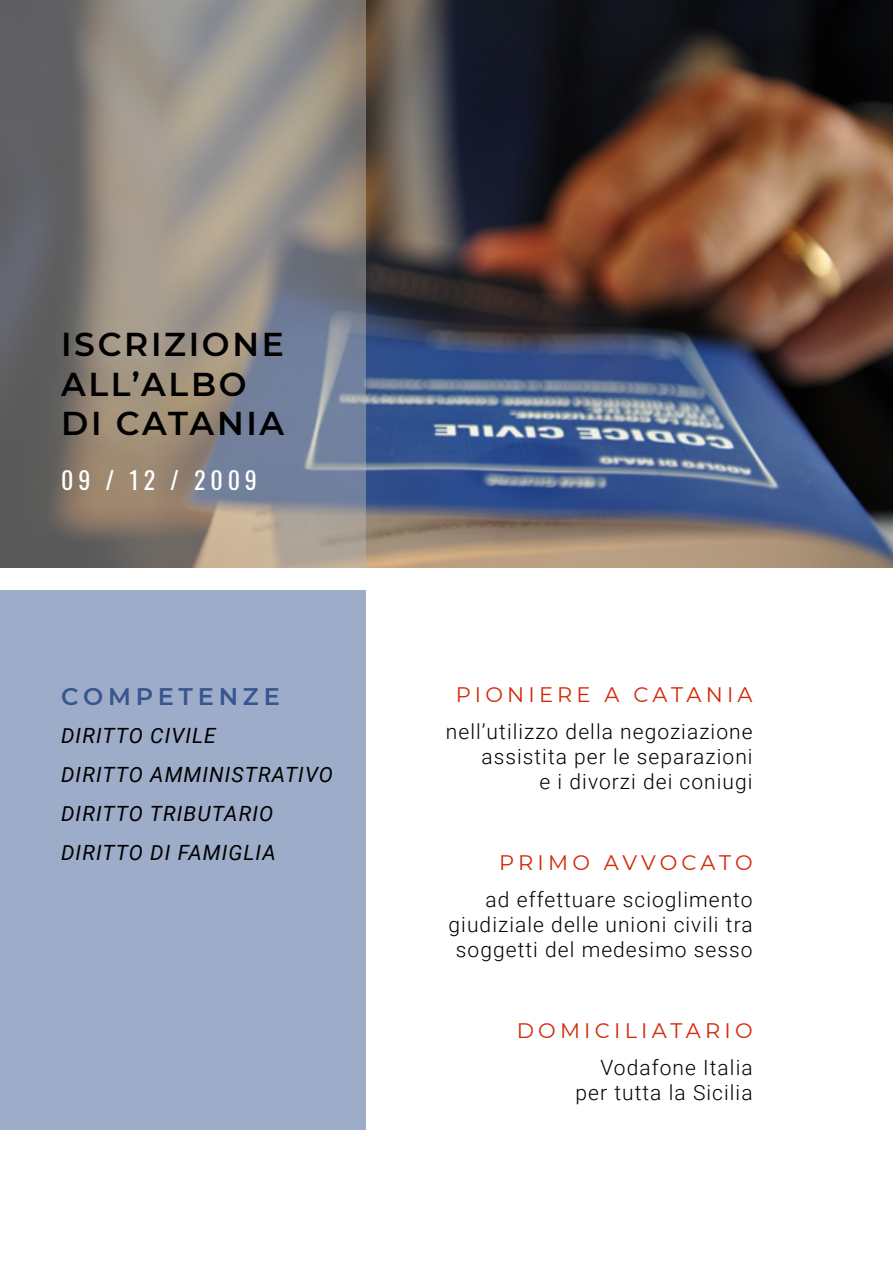
<style>
.page{position:relative;width:893px;height:1263px;background:#fff}
.page>*{position:absolute;margin:0;border:0;box-sizing:border-box;transform-origin:0 0}
.t1{font:600 33px "Montserrat";letter-spacing:.08em;color:#000}
.t2{font:24px "Oswald";letter-spacing:.2em;color:#fff}
.t3{font:600 24px "Montserrat";letter-spacing:.2em;color:#37558f}
.t4{font:300 21px/25.2px "Roboto";letter-spacing:.05em;color:#000;text-align:right}
.t5{font:italic 21px "Roboto";letter-spacing:.05em;color:#000}
.t6{font:21px "Montserrat";letter-spacing:.2em;color:#d12807}
</style>
<div class="page">
<div style="left:0;top:590px;width:366px;height:539px;background:#9dacc8"></div>
<img style="left:366px;top:0;width:527px;height:568px">
<svg style="left:0;top:0;width:366px;height:568px;background:#888480"></svg>
<p class="t1" style="left:61px;top:321px;width:224px">ISCRIZIONE</p>
<p class="t1" style="left:61px;top:361px;width:187px">ALL’ALBO</p>
<p class="t1" style="left:61px;top:400px;width:225px">DI CATANIA</p>
<p class="t2" style="left:61px;top:458px;width:197px">09 / 12 / 2009</p>
<p class="t3" style="left:61px;top:679px;width:220px">COMPETENZE</p>
<p class="t5" style="left:61px;top:721px;width:156px">DIRITTO CIVILE</p>
<p class="t5" style="left:61px;top:760px;width:273px">DIRITTO AMMINISTRATIVO</p>
<p class="t5" style="left:61px;top:799px;width:214px">DIRITTO TRIBUTARIO</p>
<p class="t5" style="left:61px;top:838px;width:216px">DIRITTO DI FAMIGLIA</p>
<p class="t6" style="left:456px;top:680px;width:298px">PIONIERE A CATANIA</p>
<p class="t4" style="left:446px;top:718px;width:308px">nell’utilizzo della negoziazione assistita per le separazioni</p>
<p class="t4" style="left:540px;top:768px;width:215px">e i divorzi dei coniugi</p>
<p class="t6" style="left:499px;top:848px;width:255px">PRIMO AVVOCATO</p>
<p class="t4" style="left:449px;top:886px;width:306px">ad effettuare scioglimento giudiziale delle unioni civili tra soggetti del medesimo sesso</p>
<p class="t6" style="left:517px;top:1016px;width:237px">DOMICILIATARIO</p>
<p class="t4" style="left:600px;top:1054px;width:154px">Vodafone Italia</p>
<p class="t4" style="left:575px;top:1079px;width:179px">per tutta la Sicilia</p>
</div>
